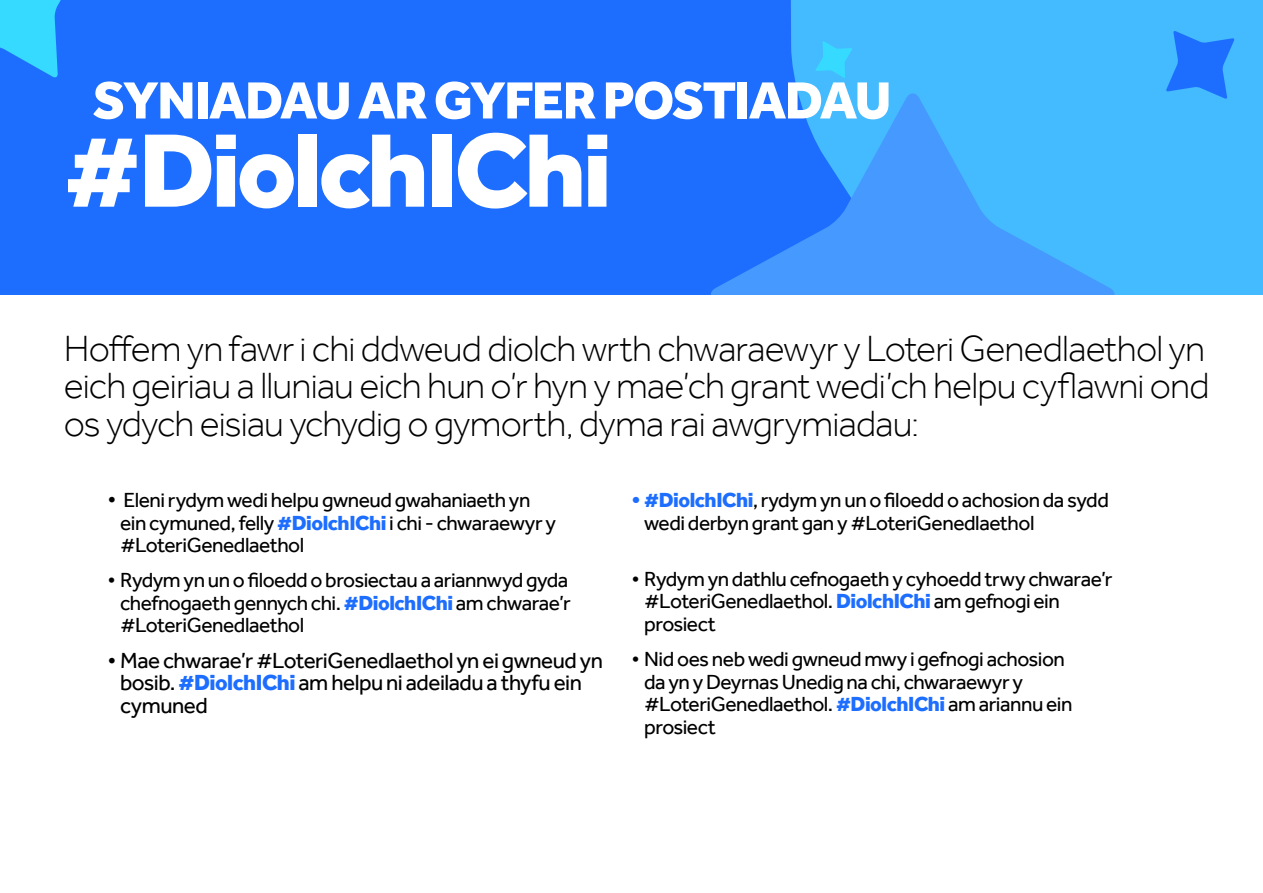
<style>
.page{position:relative;width:1263px;height:893px;background:#fff}
.page>*{position:absolute;margin:0;border:0;box-sizing:border-box;transform-origin:0 0}
.t1{font:800 108px "TNL Effra";letter-spacing:-.035em;color:#fff}
.t2{font:800 54px "TNL Effra";letter-spacing:-.035em;color:#fff}
.t3{font:300 37.5px/37.5px "TNL Effra";letter-spacing:-.025em;color:#000}
.t4{font:22.5px/22.5px "TNL Effra";letter-spacing:-.02em;color:#000}
.t5{font:21px/22.5px "TNL Effra";letter-spacing:-.02em;color:#000}
.s1{font-size:22.5px}
.s2{font-weight:800;color:#1d6eff}
</style>
<div class="page">
<div style="left:0;top:0;width:1263px;height:294px;background:#44baff"></div>
<div style="left:0;top:0;width:798px;height:294px;background:#1d6eff"></div>
<svg style="left:709px;top:92px;width:406px;height:202px"></svg>
<svg style="left:0;top:0;width:87px;height:78px;background:#2aa6ff"></svg>
<svg style="left:815px;top:41px;width:37px;height:37px"></svg>
<svg style="left:1166px;top:31px;width:69px;height:68px"></svg>
<h2 class="t2" style="left:93px;top:67px;width:800px">SYNIADAU AR GYFER POSTIADAU</h2>
<h1 class="t1" style="left:64px;top:104px;width:550px">#DiolchIChi</h1>
<h3 class="t3" style="left:64px;top:329px;width:1147px">Hoffem yn fawr i chi ddweud diolch wrth chwaraewyr y Loteri Genedlaethol yn eich geiriau a lluniau eich hun o’r hyn y mae’ch grant wedi’ch helpu cyflawni ond os ydych eisiau ychydig o gymorth, dyma rai awgrymiadau:</h3>
<p class="t5" style="left:120px;top:489px;width:437px;text-indent:-13px"><span class="s1">•</span> Eleni rydym wedi helpu gwneud gwahaniaeth yn ein cymuned, felly <span class="s2">#DiolchIChi</span> i chi - chwaraewyr y #LoteriGenedlaethol</p>
<p class="t5" style="left:120px;top:569px;width:452px;text-align:justify;text-indent:-13px">• Rydym yn un o filoedd o brosiectau a ariannwyd gyda chefnogaeth gennych chi. <span class="s2">#DiolchIChi</span> am chwarae’r #LoteriGenedlaethol</p>
<p class="t4" style="left:120px;top:649px;width:484px;text-indent:-13px">• Mae chwarae’r #LoteriGenedlaethol yn ei gwneud yn bosib. <span class="s2">#DiolchIChi</span> am helpu ni adeiladu a thyfu ein cymuned</p>
<p class="t5" style="left:644px;top:489px;width:466px;text-indent:-13px"><span class="s2">• #DiolchIChi</span>, rydym yn un o filoedd o achosion da sydd wedi derbyn grant gan y #LoteriGenedlaethol</p>
<p class="t5" style="left:644px;top:567px;width:470px;text-indent:-13px">• Rydym yn dathlu cefnogaeth y cyhoedd trwy chwarae’r #LoteriGenedlaethol. <span class="s2">DiolchIChi</span> am gefnogi ein prosiect</p>
<p class="t5" style="left:644px;top:648px;width:430px;text-indent:-13px">• Nid oes neb wedi gwneud mwy i gefnogi achosion da yn y Deyrnas Unedig na chi, chwaraewyr y #LoteriGenedlaethol. <span class="s2">#DiolchIChi</span> am ariannu ein prosiect</p>
</div>
